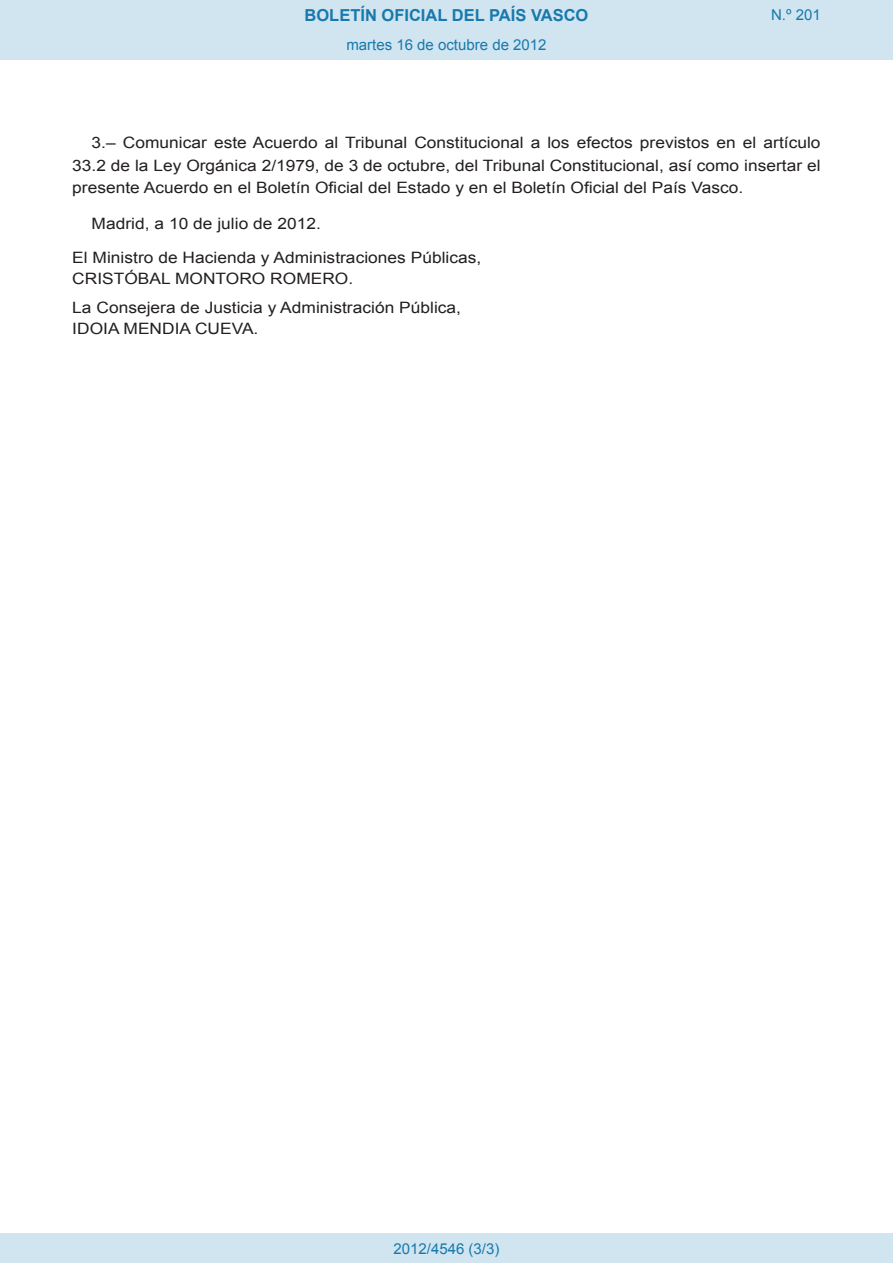
<style>
.page{position:relative;width:893px;height:1263px;background:#fff}
.page>*{position:absolute;margin:0;border:0;box-sizing:border-box;transform-origin:0 0}
.t1{font:700 16.5px "Arial";color:#1879ad}
.BOPVDetalle{font:15.6px/22.5px "Arial";color:#231f20;text-align:justify;scale:1.11 1}
.BOPVFirmaPuesto{font:15.6px "Arial";color:#231f20;scale:1.11 1}
.BOPVFirmaNombre{font:15.6px "Arial";color:#231f20;scale:1.11 1}
.BOPVFirmaLugFec{font:15.6px "Arial";color:#231f20;scale:1.11 1}
.Paginacion_Centro{font:15px "Arial";color:#1879ad}
</style>
<div class="page">
<div style="left:0;top:0;width:893px;height:60px;background:#d0e5f0"></div>
<div style="left:0;top:1233px;width:893px;height:30px;background:#d0e5f0"></div>
<p class="t1" style="left:305px;top:4px;width:285px">BOLETÍN OFICIAL DEL PAÍS VASCO</p>
<p class="Paginacion_Centro" style="left:346px;top:35px;width:202px">martes 16 de octubre de 2012</p>
<p class="Paginacion_Centro" style="left:771px;top:5px;width:51px">N.º 201</p>
<p class="BOPVDetalle" style="left:72px;top:132px;width:676px;text-indent:19px">3.– Comunicar este Acuerdo al Tribunal Constitucional a los efectos previstos en el artículo 33.2 de la Ley Orgánica 2/1979, de 3 de octubre, del Tribunal Constitucional, así como insertar el presente Acuerdo en el Boletín Oficial del Estado y en el Boletín Oficial del País Vasco.</p>
<p class="BOPVFirmaLugFec" style="left:92px;top:213px;width:208px">Madrid, a 10 de julio de 2012.</p>
<p class="BOPVFirmaPuesto" style="left:72px;top:247px;width:370px">El Ministro de Hacienda y Administraciones Públicas,</p>
<p class="BOPVFirmaNombre" style="left:72px;top:268px;width:255px">CRISTÓBAL MONTORO ROMERO.</p>
<p class="BOPVFirmaPuesto" style="left:72px;top:298px;width:352px">La Consejera de Justicia y Administración Pública,</p>
<p class="BOPVFirmaNombre" style="left:72px;top:319px;width:169px">IDOIA MENDIA CUEVA.</p>
<p class="Paginacion_Centro" style="left:393px;top:1238px;width:107px">2012/4546 (3/3)</p>
</div>
